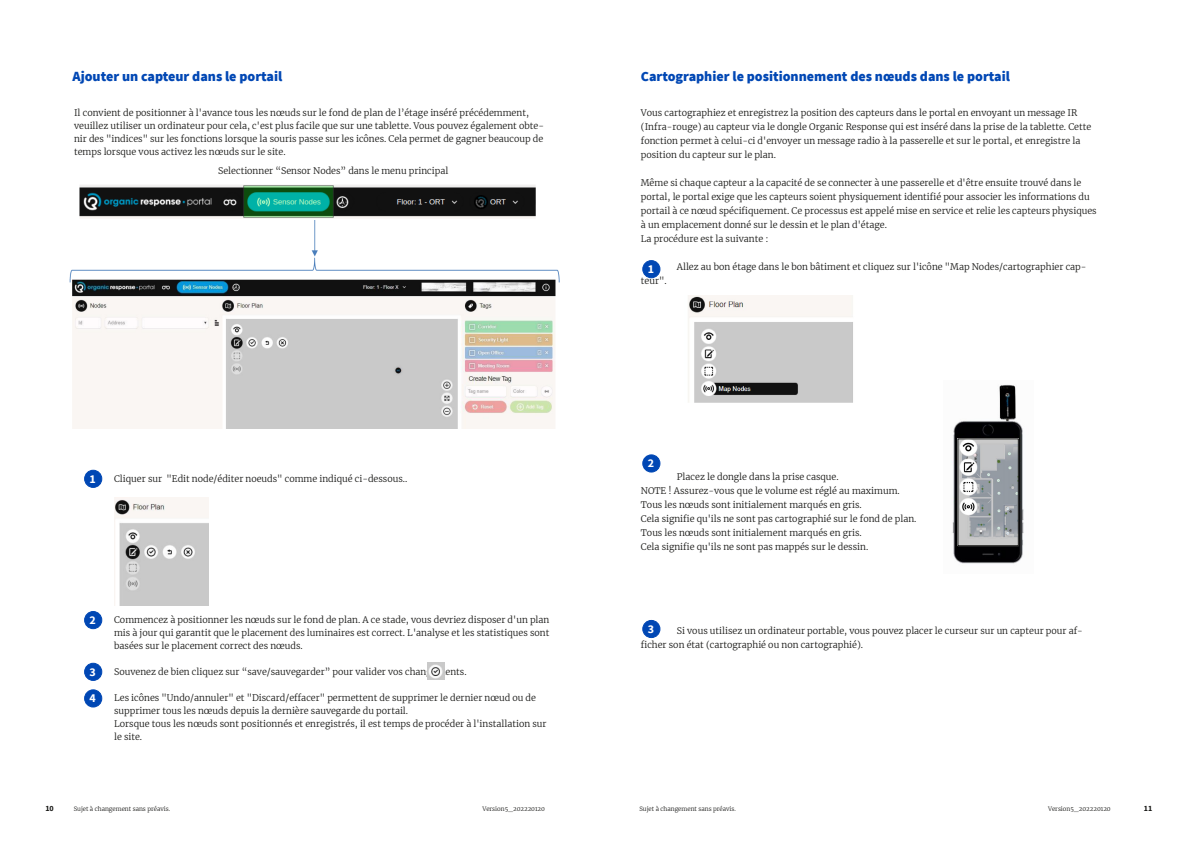
<style>
.page{position:relative;width:1191px;height:842px;background:#fff}
.page>*{position:absolute;margin:0;border:0;box-sizing:border-box;transform-origin:0 0}
.t1{font:900 14px "Source Sans Pro";color:#0047b4}
.t2{font:700 12px "Source Sans Pro";color:#fff}
.t3{font:300 9px/14px "Merriweather";color:#161614}
.t4{font:700 8px "Source Sans Pro";color:#161614}
.t5{font:300 6px "Merriweather";color:#161614}
</style>
<div class="page">
<div style="left:85px;top:690px;width:17px;height:17px;background:#0047b4;border-radius:50%"></div>
<div style="left:84px;top:689px;width:18px;height:18px;border:1px solid #0047b4;border-radius:50%"></div>
<div style="left:85px;top:470px;width:17px;height:17px;background:#0047b4;border-radius:50%"></div>
<div style="left:84px;top:470px;width:18px;height:18px;border:1px solid #0047b4;border-radius:50%"></div>
<div style="left:85px;top:611px;width:17px;height:18px;background:#0047b4;border-radius:50%"></div>
<div style="left:84px;top:611px;width:18px;height:18px;border:1px solid #0047b4;border-radius:50%"></div>
<div style="left:85px;top:663px;width:17px;height:17px;background:#0047b4;border-radius:50%"></div>
<div style="left:84px;top:663px;width:18px;height:18px;border:1px solid #0047b4;border-radius:50%"></div>
<img style="left:69px;top:185px;width:491px;height:243px">
<img style="left:114px;top:497px;width:94px;height:108px">
<img style="left:428px;top:663px;width:16px;height:17px">
<img style="left:688px;top:295px;width:165px;height:108px">
<img style="left:952px;top:384px;width:72px;height:180px">
<img style="left:959px;top:440px;width:57px;height:104px">
<div style="left:643px;top:261px;width:17px;height:17px;background:#0047b4;border-radius:50%"></div>
<div style="left:642px;top:260px;width:18px;height:18px;border:1px solid #0047b4;border-radius:50%"></div>
<div style="left:643px;top:455px;width:17px;height:17px;background:#0047b4;border-radius:50%"></div>
<div style="left:642px;top:454px;width:18px;height:18px;border:1px solid #0047b4;border-radius:50%"></div>
<div style="left:643px;top:620px;width:17px;height:18px;background:#0047b4;border-radius:50%"></div>
<div style="left:642px;top:620px;width:18px;height:18px;border:1px solid #0047b4;border-radius:50%"></div>
<h1 class="t1" style="left:73px;top:67px;width:211px">Ajouter un capteur dans le portail</h1>
<p class="t3" style="left:74px;top:106px;width:471px;line-height:13px">Il convient de positionner à l'avance tous les nœuds sur le fond de plan de l’étage inséré précédemment, veuillez utiliser un ordinateur pour cela, c'est plus facile que sur une tablette. Vous pouvez également obte&shy;nir des "indices" sur les fonctions lorsque la souris passe sur les icônes. Cela permet de gagner beaucoup de temps lorsque vous activez les nœuds sur le site.</p>
<p class="t3" style="left:218px;top:163px;width:232px">Selectionner “Sensor Nodes” dans le menu principal</p>
<h2 class="t2" style="left:90px;top:470px;width:8px">1</h2>
<p class="t3" style="left:114px;top:472px;width:295px">Cliquer sur "Edit node/éditer noeuds" comme indiqué ci-dessous..</p>
<h2 class="t2" style="left:90px;top:612px;width:8px">2</h2>
<h2 class="t2" style="left:90px;top:663px;width:8px">3</h2>
<h2 class="t2" style="left:90px;top:690px;width:8px">4</h2>
<p class="t3" style="left:114px;top:613px;width:437px;line-height:13px;text-align:justify">Commencez à positionner les nœuds sur le fond de plan. A ce stade, vous devriez disposer d'un plan mis à jour qui garantit que le placement des luminaires est correct. L'analyse et les statistiques sont basées sur le placement correct des nœuds.</p>
<p class="t3" style="left:114px;top:664px;width:354px">Souvenez de bien cliquez sur “save/sauvegarder” pour valider vos changements.</p>
<p class="t3" style="left:114px;top:691px;width:434px;line-height:13px">Les icônes "Undo/annuler" et "Discard/effacer" permettent de supprimer le dernier nœud ou de supprimer tous les nœuds depuis la dernière sauvegarde du portail.<br>Lorsque tous les nœuds sont positionnés et enregistrés, il est temps de procéder à l'installation sur le site.</p>
<h1 class="t1" style="left:641px;top:67px;width:370px">Cartographier le positionnement des nœuds dans le portail</h1>
<p class="t3" style="left:641px;top:106px;width:452px">Vous cartographiez et enregistrez la position des capteurs dans le portal en envoyant un message IR (Infra-rouge) au capteur via le dongle Organic Response qui est inséré dans la prise de la tablette. Cette fonction permet à celui-ci d'envoyer un message radio à la passerelle et sur le portal, et enregistre la position du capteur sur le plan.</p>
<p class="t3" style="left:641px;top:176px;width:457px">Même si chaque capteur a la capacité de se connecter à une passerelle et d'être ensuite trouvé dans le portal, le portal exige que les capteurs soient physiquement identifié pour associer les informations du portail à ce nœud spécifiquement. Ce processus est appelé mise en service et relie les capteurs physiques à un emplacement donné sur le dessin et le plan d'étage.<br>La procédure est la suivante :</p>
<p class="t3" style="left:677px;top:260px;width:411px">Allez au bon étage dans le bon bâtiment et cliquez sur l'icône "Map Nodes/cartographier cap-</p>
<p class="t3" style="left:641px;top:274px;width:27px">teur".</p>
<h2 class="t2" style="left:647px;top:261px;width:8px">1</h2>
<h2 class="t2" style="left:647px;top:455px;width:8px">2</h2>
<p class="t3" style="left:641px;top:470px;width:277px;text-indent:36px">Placez le dongle dans la prise casque.<br>NOTE ! Assurez-vous que le volume est réglé au maximum.<br>Tous les nœuds sont initialement marqués en gris.<br>Cela signifie qu'ils ne sont pas cartographié sur le fond de plan.<br>Tous les nœuds sont initialement marqués en gris.<br>Cela signifie qu'ils ne sont pas mappés sur le dessin.</p>
<h2 class="t2" style="left:647px;top:621px;width:8px">3</h2>
<p class="t3" style="left:641px;top:624px;width:443px;text-indent:36px">Si vous utilisez un ordinateur portable, vous pouvez placer le curseur sur un capteur pour af&shy;ficher son état (cartographié ou non cartographié).</p>
<p class="t4" style="left:45px;top:803px;width:10px">10</p>
<p class="t5" style="left:74px;top:805px;width:98px">Sujet à changement sans préavis.</p>
<p class="t5" style="left:482px;top:805px;width:64px">Version5_202220120</p>
<p class="t5" style="left:639px;top:805px;width:98px">Sujet à changement sans préavis.</p>
<p class="t5" style="left:1048px;top:805px;width:64px">Version5_202220120</p>
<p class="t4" style="left:1143px;top:803px;width:10px">11</p>
</div>
